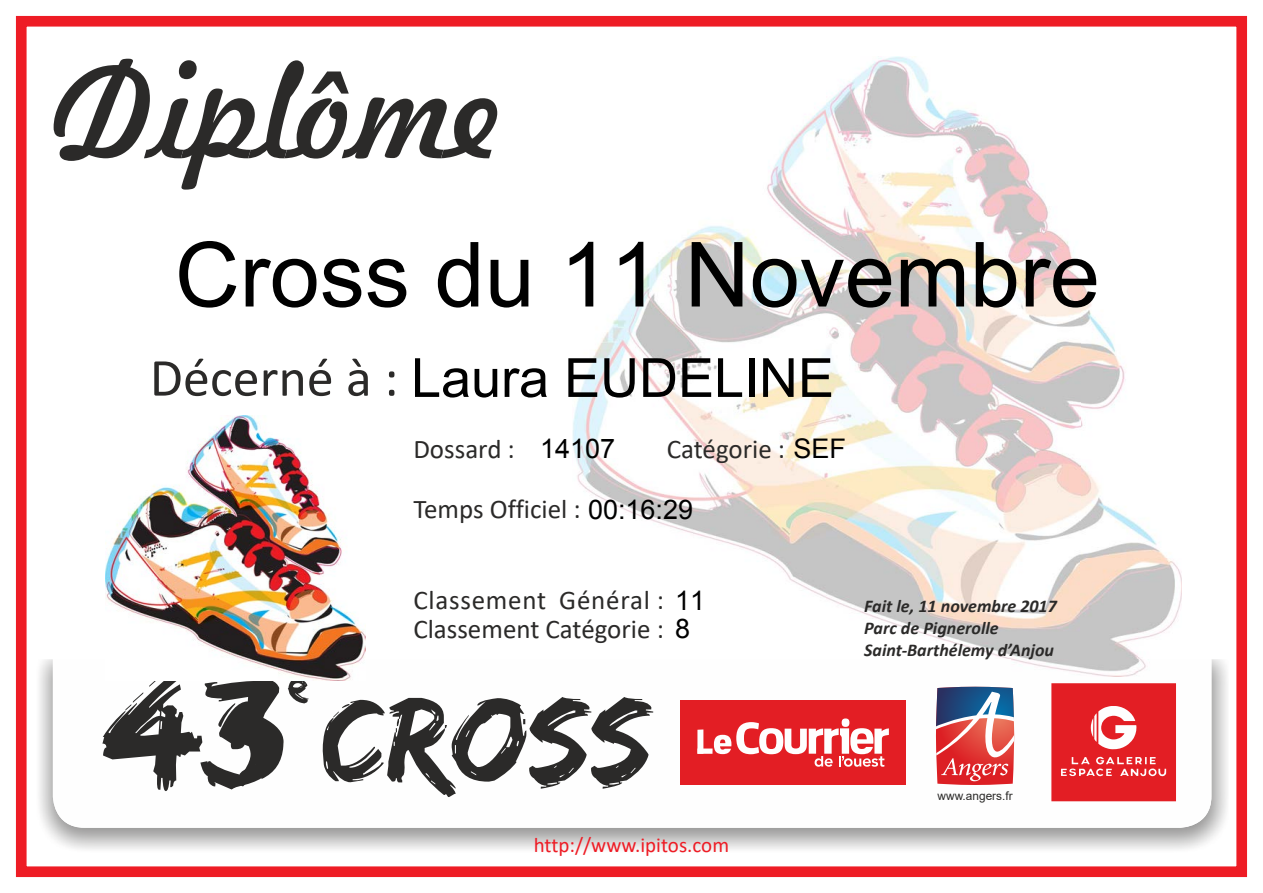
<style>
.page{position:relative;width:1263px;height:893px;background:#fff}
.page>*{position:absolute;margin:0;border:0;box-sizing:border-box;transform-origin:0 0}
.t1{font:129.15px "Freehand 521 BT";color:#2b2a29}
.t2{font:90px "Arial";color:#000}
.t3{font:54px "Arial";color:#000}
.t4{font:27px "Calibri";color:#2b2a29}
.t5{font:27px "Calibri";letter-spacing:.03em;color:#2b2a29}
.t6{font:27px "Arial";color:#000}
.t7{font:21px "Calibri";color:#ee1c25}
.t8{font:italic 700 18px/22px "Calibri";color:#2b2a29}
.t9{font:11.85px "Arial";color:#2b2a29}
.s1{font-family:"Calibri";color:#2b2a29}
.s2{font-family:"Arial";color:#000}
</style>
<div class="page">
<img style="left:39px;top:659px;width:1188px;height:190px">
<svg style="left:53px;top:659px;width:1158px;height:169px"></svg>
<svg style="left:323px;top:697px;width:330px;height:100px"></svg>
<svg style="left:102px;top:674px;width:207px;height:117px"></svg>
<svg style="left:1051px;top:683px;width:125px;height:118px;background:#e6373c"></svg>
<div style="left:680px;top:700px;width:226px;height:85px;background:#e31e24"></div>
<div style="left:842px;top:718px;width:7px;height:9px;background:#fefefe;border-radius:50%"></div>
<svg style="left:714px;top:722px;width:175px;height:45px"></svg>
<div style="left:697px;top:729px;width:6px;height:25px;background:#fefefe"></div>
<div style="left:697px;top:748px;width:16px;height:6px;background:#fefefe"></div>
<svg style="left:933px;top:684px;width:83px;height:103px"></svg>
<img style="left:573px;top:57px;width:609px;height:620px">
<div style="left:16px;top:16px;width:1231px;height:861px;border:11px solid #ee1c25"></div>
<img style="left:105px;top:416px;width:261px;height:264px">
<h1 class="t1" style="left:52px;top:24px;width:451px">Diplôme</h1>
<h2 class="t2" style="left:175px;top:225px;width:927px">Cross du 11 Novembre</h2>
<h3 class="t3" style="left:150px;top:348px;width:686px"><span class="s1">Décerné à :</span> Laura EUDELINE</h3>
<p class="t4" style="left:413px;top:430px;width:103px">Dossard :</p>
<p class="t4" style="left:667px;top:430px;width:181px">Catégorie : <span class="s2">SEF</span></p>
<p class="t6" style="left:540px;top:434px;width:77px">14107</p>
<p class="t4" style="left:413px;top:490px;width:281px">Temps Officiel : <span class="s2">00:16:29</span></p>
<p class="t5" style="left:413px;top:581px;width:293px">Classement Général : <span class="s2">11</span></p>
<p class="t4" style="left:413px;top:610px;width:278px">Classement Catégorie : <span class="s2">8</span></p>
<p class="t7" style="left:534px;top:830px;width:197px">http://www.ipitos.com</p>
<p class="t8" style="left:864px;top:594px;width:194px">Fait le, 11 novembre 2017<br>Parc de Pignerolle<br>Saint-Barthélemy d’Anjou</p>
<p class="t9" style="left:937px;top:788px;width:77px">www.angers.fr</p>
</div>
